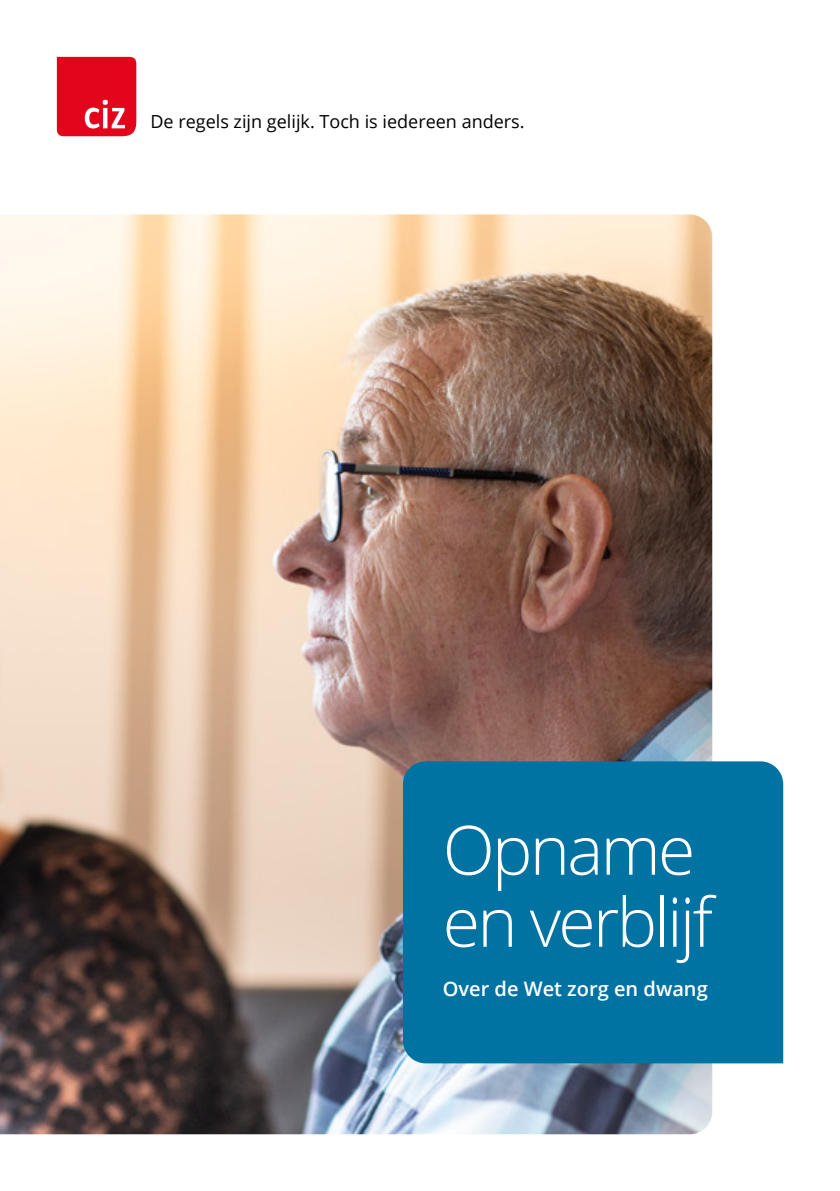
<style>
.page{position:relative;width:840px;height:1191px;background:#fff}
.page>*{position:absolute;margin:0;border:0;box-sizing:border-box;transform-origin:0 0}
.Titel_01{font:300 68px/72px "Open Sans";letter-spacing:-.04em;color:#fff}
.Subtitel_01{font:600 20px "Open Sans";color:#fff}
.t1{font:18px "Open Sans";color:#000}
</style>
<div class="page">
<svg style="left:56px;top:56px;width:81px;height:81px"></svg>
<img style="left:0;top:214px;width:711px;height:920px">
<div style="left:403px;top:761px;width:379px;height:302px;background:#0073a3"></div>
<p class="t1" style="left:150px;top:110px;width:375px">De regels zijn gelijk. Toch is iedereen anders.</p>
<h1 class="Titel_01" style="left:442px;top:812px;width:271px">Opname en verblijf</h1>
<h1 class="Subtitel_01" style="left:442px;top:975px;width:266px">Over de Wet zorg en dwang</h1>
</div>
